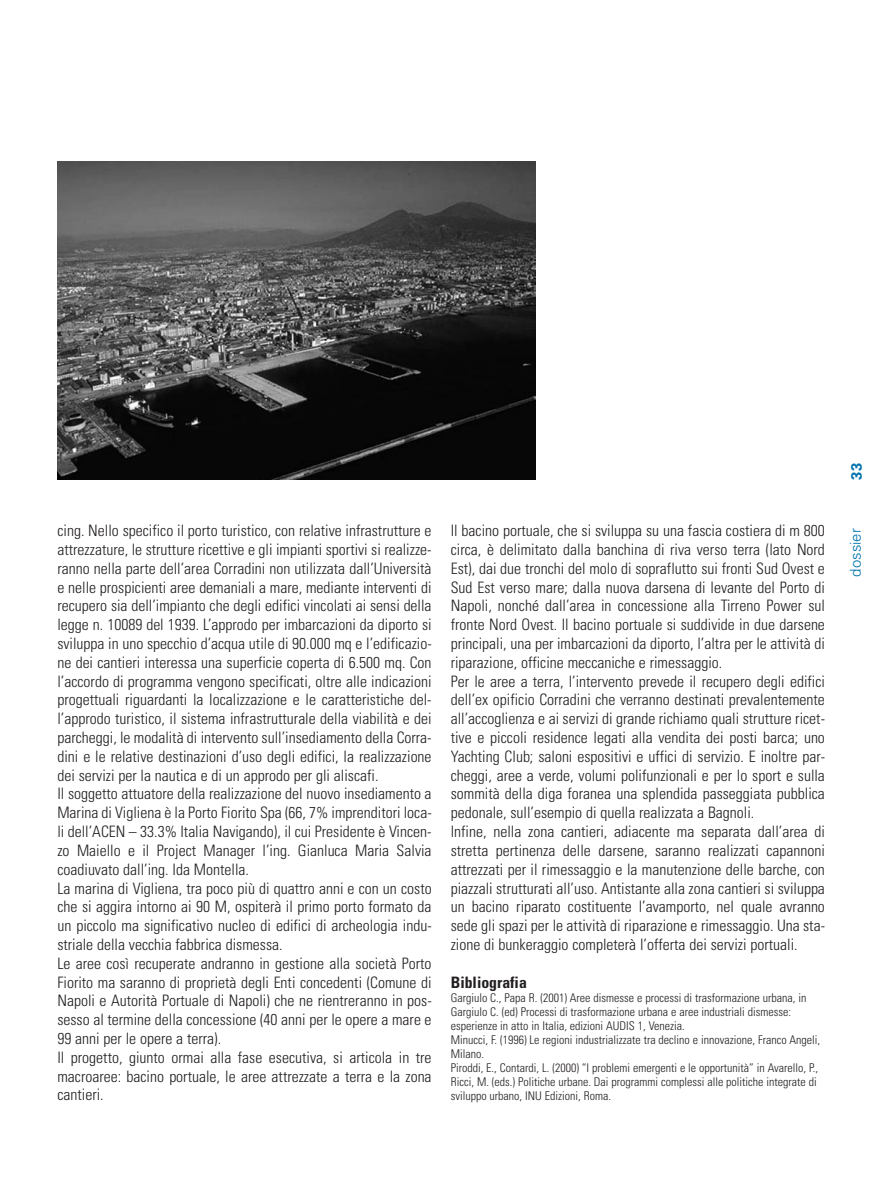
<style>
.page{position:relative;width:893px;height:1191px;background:#fff}
.page>*{position:absolute;margin:0;border:0;box-sizing:border-box;transform-origin:0 0}
.t1{font:300 condensed 15.75px/18.8px "Univers";color:#231f20}
.t2{font:700 condensed 15.75px "Univers";color:#231f20}
.t3{font:300 15px "Univers";color:#0073ae}
.t4{font:700 15px "Univers";color:#0073ae}
.t5{font:300 condensed 12px/14.1px "Univers";color:#231f20}
</style>
<div class="page">
<img style="left:57px;top:162px;width:478px;height:318px">
<p class="t1" style="left:57px;top:522px;width:376px">cing. Nello specifico il porto turistico, con relative infrastrutture e attrezzature, le strutture ricettive e gli impianti sportivi si realizze&shy;ranno nella parte dell’area Corradini non utilizzata dall’Università e nelle prospicienti aree demaniali a mare, mediante interventi di recupero sia dell’impianto che degli edifici vincolati ai sensi della legge n. 10089 del 1939. L’approdo per imbarcazioni da diporto si sviluppa in uno specchio d’acqua utile di 90.000 mq e l’edificazio&shy;ne dei cantieri interessa una superficie coperta di 6.500 mq. Con l’accordo di programma vengono specificati, oltre alle indicazioni progettuali riguardanti la localizzazione e le caratteristiche del&shy;l’approdo turistico, il sistema infrastrutturale della viabilità e dei parcheggi, le modalità di intervento sull’insediamento della Corra&shy;dini e le relative destinazioni d’uso degli edifici, la realizzazione dei servizi per la nautica e di un approdo per gli aliscafi.<br>Il soggetto attuatore della realizzazione del nuovo insediamento a Marina di Vigliena è la Porto Fiorito Spa (66, 7% imprenditori loca&shy;li dell’ACEN – 33.3% Italia Navigando), il cui Presidente è Vincen&shy;zo Maiello e il Project Manager l’ing. Gianluca Maria Salvia coadiuvato dall’ing. Ida Montella.<br>La marina di Vigliena, tra poco più di quattro anni e con un costo che si aggira intorno ai 90 M, ospiterà il primo porto formato da un piccolo ma significativo nucleo di edifici di archeologia indu&shy;striale della vecchia fabbrica dismessa.<br>Le aree così recuperate andranno in gestione alla società Porto Fiorito ma saranno di proprietà degli Enti concedenti (Comune di Napoli e Autorità Portuale di Napoli) che ne rientreranno in pos&shy;sesso al termine della concessione (40 anni per le opere a mare e 99 anni per le opere a terra).<br>Il progetto, giunto ormai alla fase esecutiva, si articola in tre macroaree: bacino portuale, le aree attrezzate a terra e la zona cantieri.</p>
<p class="t1" style="left:451px;top:522px;width:376px">Il bacino portuale, che si sviluppa su una fascia costiera di m 800 circa, è delimitato dalla banchina di riva verso terra (lato Nord Est), dai due tronchi del molo di sopraflutto sui fronti Sud Ovest e Sud Est verso mare; dalla nuova darsena di levante del Porto di Napoli, nonché dall’area in concessione alla Tirreno Power sul fronte Nord Ovest. Il bacino portuale si suddivide in due darsene principali, una per imbarcazioni da diporto, l’altra per le attività di riparazione, officine meccaniche e rimessaggio.<br>Per le aree a terra, l’intervento prevede il recupero degli edifici dell’ex opificio Corradini che verranno destinati prevalentemente all’accoglienza e ai servizi di grande richiamo quali strutture ricet&shy;tive e piccoli residence legati alla vendita dei posti barca; uno Yachting Club; saloni espositivi e uffici di servizio. E inoltre par&shy;cheggi, aree a verde, volumi polifunzionali e per lo sport e sulla sommità della diga foranea una splendida passeggiata pubblica pedonale, sull’esempio di quella realizzata a Bagnoli.<br>Infine, nella zona cantieri, adiacente ma separata dall’area di stretta pertinenza delle darsene, saranno realizzati capannoni attrezzati per il rimessaggio e la manutenzione delle barche, con piazzali strutturati all’uso. Antistante alla zona cantieri si sviluppa un bacino riparato costituente l’avamporto, nel quale avranno sede gli spazi per le attività di riparazione e rimessaggio. Una sta&shy;zione di bunkeraggio completerà l’offerta dei servizi portuali.</p>
<p class="t2" style="left:451px;top:976px;width:78px">Bibliografia</p>
<p class="t5" style="left:451px;top:991px;width:371px">Gargiulo C., Papa R. (2001) Aree dismesse e processi di trasformazione urbana, in Gargiulo C. (ed) Processi di trasformazione urbana e aree industriali dismesse: esperienze in atto in Italia, edizioni AUDIS 1, Venezia.<br>Minucci, F. (1996) Le regioni industrializzate tra declino e innovazione, Franco Angeli, Milano.<br>Piroddi, E., Contardi, L. (2000) “I problemi emergenti e le opportunità” in Avarello, P., Ricci, M. (eds.) Politiche urbane. Dai programmi complessi alle politiche integrate di sviluppo urbano, INU Edizioni, Roma.</p>
<p class="t4" style="left:851px;top:480px;width:19px;rotate:-90deg">33</p>
<p class="t3" style="left:850px;top:576px;width:50px;rotate:-90deg">dossier</p>
</div>
